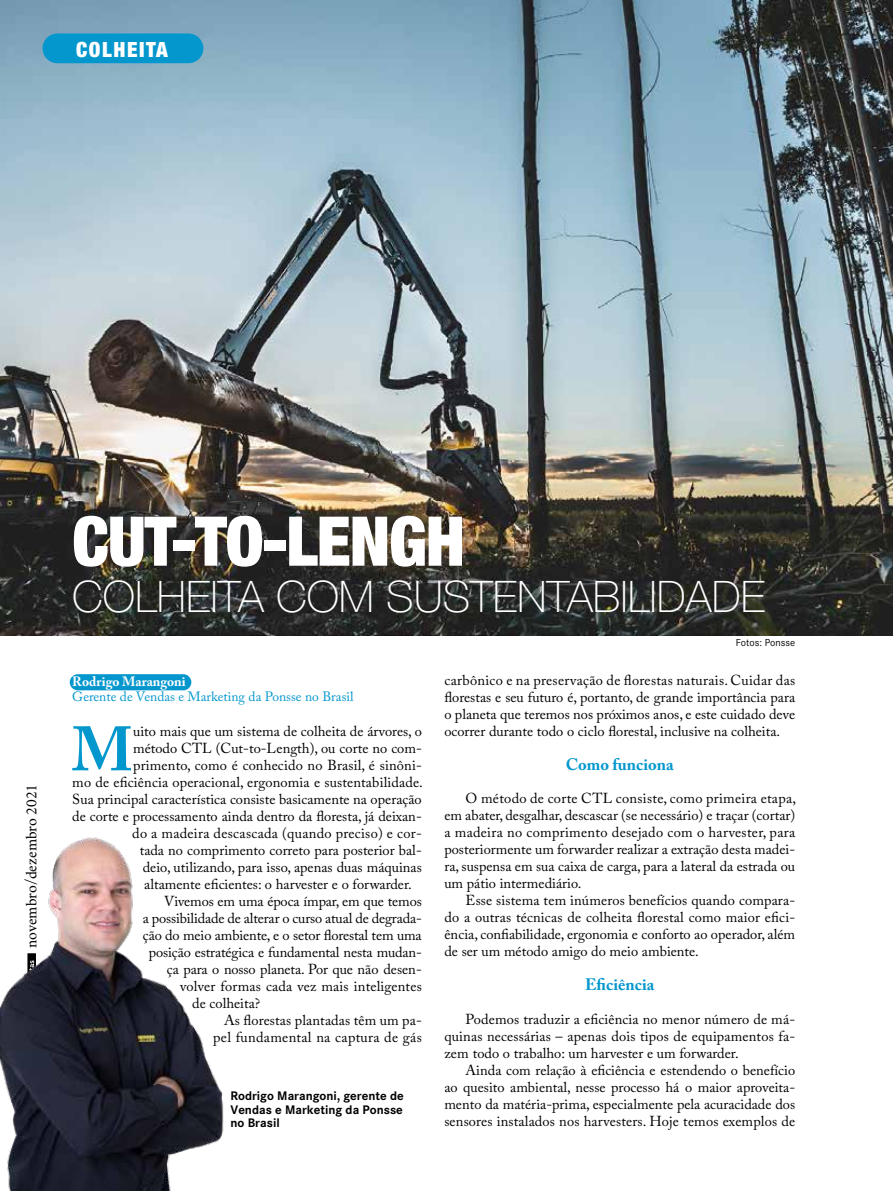
<style>
.page{position:relative;width:893px;height:1191px;background:#fff}
.page>*{position:absolute;margin:0;border:0;box-sizing:border-box;transform-origin:0 0}
.t1{font:900 condensed 68.7px "Helvetica Neue";letter-spacing:-.02em;color:#fff}
.t2{font:700 62.1px "Adobe Caslon Pro";color:#0497cd}
.t3{font:100 43.5px "Helvetica Neue";color:#fff}
.t4{font:900 condensed 21px "Helvetica Neue";letter-spacing:.075em;color:#fff}
.t5{font:700 16.5px "Adobe Caslon Pro";color:#0497cd}
.t6{font:15.75px "Crimson";color:#000}
.t7{font:14.4px/17px "Adobe Caslon Pro";color:#000;text-align:justify}
.t8{font:14.4px "Adobe Caslon Pro";letter-spacing:.02em;color:#000}
.t9{font:13.5px "Adobe Caslon Pro";color:#0497cd}
.t10{font:700 13.5px "Adobe Caslon Pro";color:#fff}
.t11{font:700 12.9px/13.5px "Corporate S";color:#000;text-align:justify}
.t12{font:10.5px "Corporate S";color:#000}
</style>
<div class="page">
<img style="left:0;top:0;width:893px;height:635px">
<div style="left:43px;top:33px;width:160px;height:30px;background:#0497cd;border-radius:15px"></div>
<div style="left:70px;top:674px;width:121px;height:16px;background:#0497cd;border-radius:8px"></div>
<img style="left:0;top:837px;width:224px;height:354px">
<h3 class="t4" style="left:76px;top:36px;width:93px">COLHEITA</h3>
<p class="t6" style="left:19px;top:948px;width:166px;rotate:-90deg">novembro/dezembro 2021</p>
<h1 class="t1" style="left:72px;top:499px;width:394px">CUT-TO-LENGH</h1>
<h3 class="t3" style="left:72px;top:571px;width:694px">COLHEITA COM SUSTENTABILIDADE</h3>
<p class="t12" style="left:736px;top:636px;width:61px">Fotos: Ponsse</p>
<p class="t10" style="left:72px;top:673px;width:115px">Rodrigo Marangoni</p>
<p class="t9" style="left:72px;top:688px;width:283px">Gerente de Vendas e Marketing da Ponsse no Brasil</p>
<h2 class="t2" style="left:72px;top:712px;width:63px">M</h2>
<p class="t7" style="left:133px;top:723px;width:290px">uito mais que um sistema de colheita de árvores, o</p>
<p class="t7" style="left:133px;top:740px;width:290px">método CTL (Cut-to-Length), ou corte no com-</p>
<p class="t7" style="left:133px;top:757px;width:290px">primento, como é conhecido no Brasil, é sinôni-</p>
<p class="t7" style="left:72px;top:773px;width:352px">mo de eficiência operacional, ergonomia e sustentabilidade.</p>
<p class="t7" style="left:72px;top:790px;width:351px">Sua principal característica consiste basicamente na operação</p>
<p class="t7" style="left:72px;top:807px;width:351px">de corte e processamento ainda dentro da floresta, já deixan-</p>
<p class="t8" style="left:132px;top:824px;width:291px">do a madeira descascada (quando preciso) e cor-</p>
<p class="t7" style="left:140px;top:841px;width:284px">tada no comprimento correto para posterior bal-</p>
<p class="t7" style="left:143px;top:858px;width:280px">deio, utilizando, para isso, apenas duas máquinas</p>
<p class="t7" style="left:144px;top:875px;width:269px">altamente eficientes: o harvester e o forwarder.</p>
<p class="t7" style="left:164px;top:892px;width:259px">Vivemos em uma época ímpar, em que temos</p>
<p class="t7" style="left:143px;top:909px;width:281px">a possibilidade de alterar o curso atual de degrada-</p>
<p class="t7" style="left:143px;top:926px;width:280px">ção do meio ambiente, e o setor florestal tem uma</p>
<p class="t7" style="left:149px;top:943px;width:274px">posição estratégica e fundamental nesta mudan-</p>
<p class="t7" style="left:167px;top:960px;width:257px">ça para o nosso planeta. Por que não desen-</p>
<p class="t7" style="left:180px;top:977px;width:243px">volver formas cada vez mais inteligentes</p>
<p class="t7" style="left:192px;top:994px;width:69px">de colheita?</p>
<p class="t7" style="left:224px;top:1011px;width:199px">As florestas plantadas têm um pa-</p>
<p class="t8" style="left:213px;top:1028px;width:210px">pel fundamental na captura de gás</p>
<p class="t11" style="left:230px;top:1089px;width:175px">Rodrigo Marangoni, gerente de Vendas e Marketing da Ponsse no Brasil</p>
<p class="t7" style="left:444px;top:671px;width:352px">carbônico e na preservação de florestas naturais. Cuidar das florestas e seu futuro é, portanto, de grande importância para o planeta que teremos nos próximos anos, e este cuidado deve ocorrer durante todo o ciclo florestal, inclusive na colheita.</p>
<p class="t5" style="left:566px;top:754px;width:109px">Como funciona</p>
<p class="t7" style="left:444px;top:790px;width:353px;text-indent:21px">O método de corte CTL consiste, como primeira etapa, em abater, desgalhar, descascar (se necessário) e traçar (cortar) a madeira no comprimento desejado com o harvester, para posteriormente um forwarder realizar a extração desta madei&shy;ra, suspensa em sua caixa de carga, para a lateral da estrada ou um pátio intermediário.</p>
<p class="t7" style="left:444px;top:891px;width:352px;text-indent:21px">Esse sistema tem inúmeros benefícios quando compara&shy;do a outras técnicas de colheita florestal como maior efici&shy;ência, confiabilidade, ergonomia e conforto ao operador, além de ser um método amigo do meio ambiente.</p>
<p class="t5" style="left:585px;top:974px;width:71px">Eficiência</p>
<p class="t7" style="left:444px;top:1010px;width:352px;text-indent:21px">Podemos traduzir a eficiência no menor número de má&shy;quinas necessárias – apenas dois tipos de equipamentos fa&shy;zem todo o trabalho: um harvester e um forwarder.</p>
<p class="t7" style="left:444px;top:1061px;width:352px;text-indent:21px">Ainda com relação à eficiência e estendendo o benefício ao quesito ambiental, nesse processo há o maior aproveita&shy;mento da matéria-prima, especialmente pela acuracidade dos sensores instalados nos harvesters. Hoje temos exemplos de</p>
</div>
